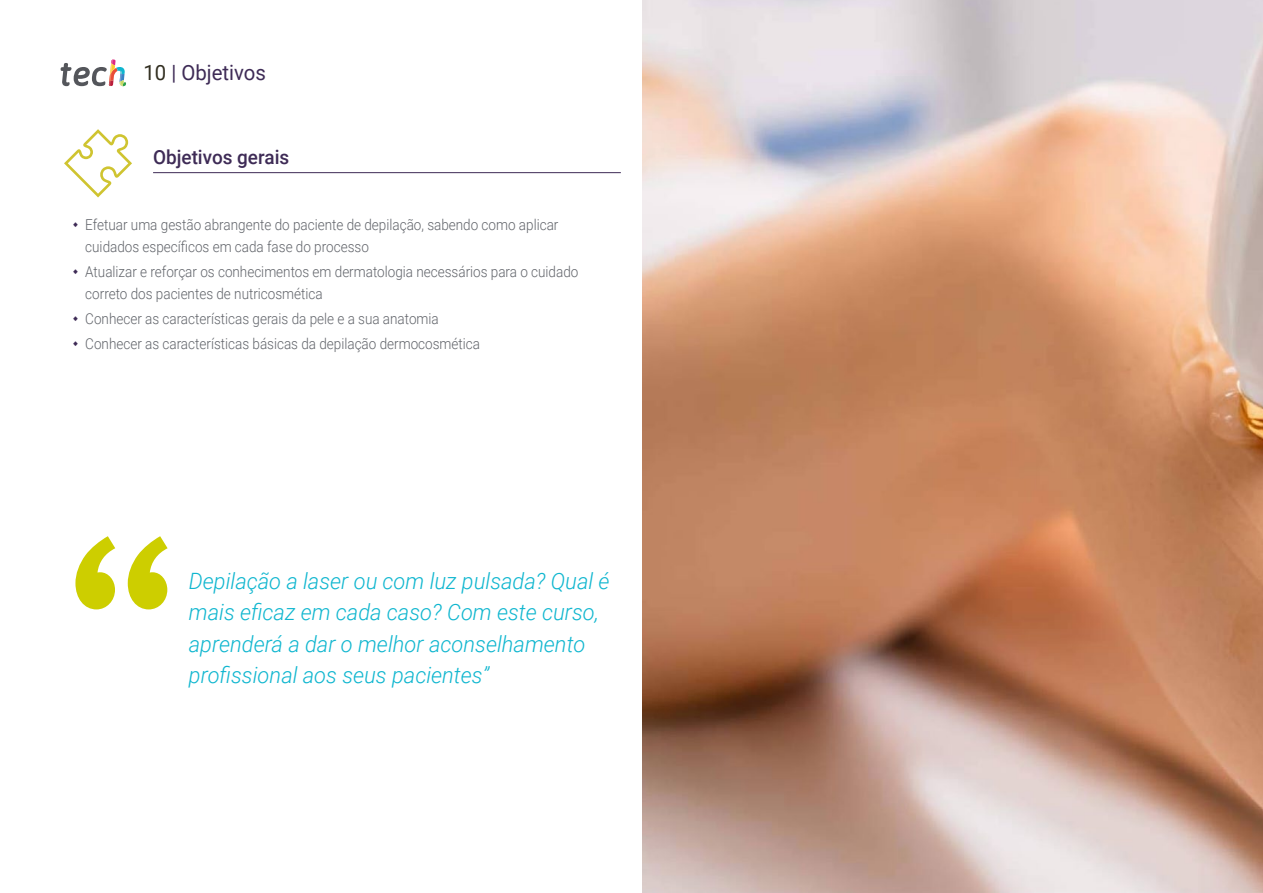
<style>
.page{position:relative;width:1263px;height:893px;background:#fff}
.page>*{position:absolute;margin:0;border:0;box-sizing:border-box;transform-origin:0 0}
.t1{font:italic 300 22.5px/31.5px "Roboto";color:#0fb6cf}
.t2{font:21px "Roboto";color:#3e2b56}
.t3{font:500 19.5px "Roboto";color:#3e2b56}
.t4{font:300 15px/22.5px "Roboto";color:#61646a;scale:.9 1}
.s1{color:#312e20}
</style>
<div class="page">
<img style="left:642px;top:0;width:621px;height:893px">
<svg style="left:61px;top:60px;width:65px;height:27px"></svg>
<svg style="left:75px;top:536px;width:93px;height:73px"></svg>
<hr style="left:153px;top:172px;width:468px;height:1px;background:#3e2b56">
<svg style="left:64px;top:129px;width:68px;height:68px"></svg>
<h2 class="t2" style="left:144px;top:57px;width:124px"><span class="s1">10</span> | Objetivos</h2>
<h3 class="t3" style="left:153px;top:144px;width:138px">Objetivos gerais</h3>
<p class="t4" style="left:85px;top:213px;width:527px">Efetuar uma gestão abrangente do paciente de depilação, sabendo como aplicar cuidados específicos em cada fase do processo</p>
<p class="t4" style="left:85px;top:260px;width:549px">Atualizar e reforçar os conhecimentos em dermatologia necessários para o cuidado correto dos pacientes de nutricosmética</p>
<p class="t4" style="left:85px;top:306px;width:440px;line-height:24.6px">Conhecer as características gerais da pele e a sua anatomia<br>Conhecer as características básicas da depilação dermocosmética</p>
<h1 class="t1" style="left:189px;top:564px;width:422px">Depilação a laser ou com luz pulsada? Qual é mais eficaz em cada caso? Com este curso, aprenderá a dar o melhor aconselhamento profissional aos seus pacientes”</h1>
</div>
